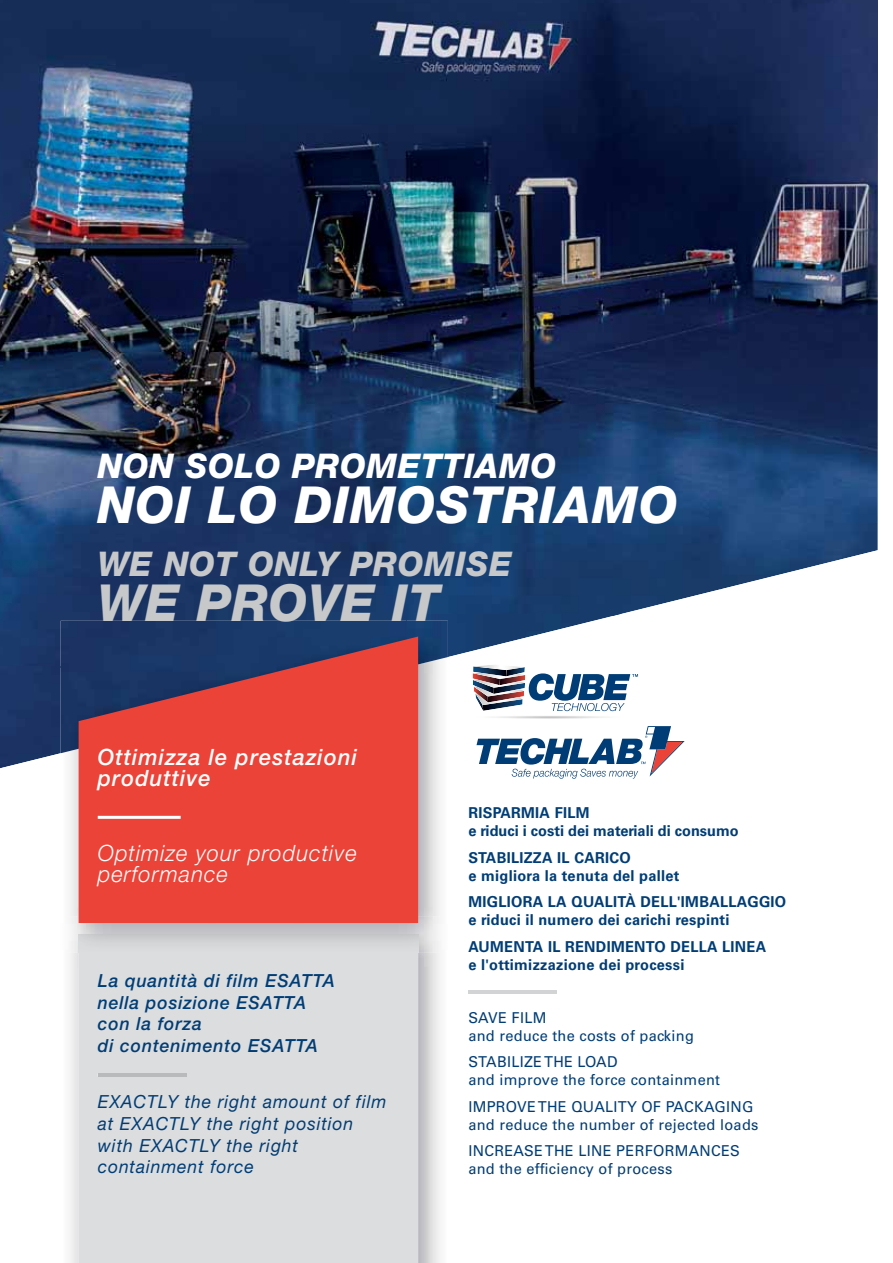
<style>
.page{position:relative;width:893px;height:1263px;background:#fff}
.page>*{position:absolute;margin:0;border:0;box-sizing:border-box;transform-origin:0 0}
.t1{font:italic 800 51.15px "Helvetica Neue LT Std";letter-spacing:.02em;color:#fff}
.t2{font:italic 800 51.15px "Helvetica Neue LT Std";letter-spacing:.02em;color:#c6c8ca}
.t3{font:italic 800 34.05px "Helvetica Neue LT Std";letter-spacing:.02em;color:#fff}
.t4{font:italic 800 34.05px "Helvetica Neue LT Std";letter-spacing:.02em;color:#c6c8ca}
.t5{font:italic 300 22.5px/21px "Helvetica Neue LT Std";letter-spacing:.05em;color:#fff}
.t6{font:italic 500 22.5px/21px "Helvetica Neue LT Std";letter-spacing:.05em;color:#fff}
.t7{font:italic 18.15px/21.8px "Helvetica Neue LT Std";letter-spacing:.05em;color:#003d76}
.t8{font:italic 500 18.15px/21.8px "Helvetica Neue LT Std";letter-spacing:.05em;color:#003d76}
.t9{font:15px/18px "Univers LT Std";letter-spacing:.02em;color:#003d76}
.t10{font:700 15px/18px "Univers LT Std";letter-spacing:.02em;color:#003d76}
.t11{font:700 15px/18px "Univers LT Std";color:#003d76}
</style>
<div class="page">
<img style="left:0;top:0;width:721px;height:353px">
<img style="left:721px;top:0;width:157px;height:589px">
<img style="left:0;top:353px;width:406px;height:314px">
<img style="left:406px;top:353px;width:315px;height:261px">
<img style="left:406px;top:614px;width:215px;height:43px">
<img style="left:0;top:667px;width:61px;height:101px">
<img style="left:70px;top:953px;width:370px;height:310px">
<div style="left:79px;top:953px;width:339px;height:310px;background:#dcddde"></div>
<img style="left:61px;top:753px;width:379px;height:163px">
<img style="left:61px;top:621px;width:387px;height:132px">
<img style="left:70px;top:916px;width:370px;height:37px">
<img style="left:79px;top:934px;width:339px;height:19px">
<svg style="left:79px;top:637px;width:339px;height:286px;background:#cd413e"></svg>
<svg style="left:473px;top:665px;width:165px;height:46px"></svg>
<svg style="left:476px;top:726px;width:209px;height:53px"></svg>
<hr style="left:98px;top:816px;width:83px;height:3px;background:#fff">
<hr style="left:468px;top:990px;width:89px;height:3px;background:#d1d3d4">
<hr style="left:98px;top:1073px;width:88px;height:3px;background:#b8babc">
<h2 class="t3" style="left:98px;top:447px;width:460px">NON SOLO PROMETTIAMO</h2>
<h1 class="t1" style="left:98px;top:476px;width:581px">NOI LO DIMOSTRIAMO</h1>
<h2 class="t4" style="left:98px;top:544px;width:416px">WE NOT ONLY PROMISE</h2>
<h1 class="t2" style="left:98px;top:573px;width:344px">WE PROVE IT</h1>
<h3 class="t6" style="left:98px;top:748px;width:261px">Ottimizza le prestazioni produttive</h3>
<h3 class="t5" style="left:98px;top:845px;width:261px">Optimize your productive performance</h3>
<p class="t8" style="left:98px;top:971px;width:239px">La quantità di film ESATTA nella posizione ESATTA con la forza<br>di contenimento ESATTA</p>
<p class="t7" style="left:98px;top:1091px;width:290px">EXACTLY the right amount of film at EXACTLY the right position with EXACTLY the right containment force</p>
<p class="t11" style="left:468px;top:805px;width:272px">RISPARMIA FILM<br>e riduci i costi dei materiali di consumo</p>
<p class="t10" style="left:468px;top:849px;width:213px">STABILIZZA IL CARICO<br>e migliora la tenuta del pallet</p>
<p class="t10" style="left:468px;top:894px;width:319px">MIGLIORA LA QUALITÀ DELL'IMBALLAGGIO e riduci il numero dei carichi respinti</p>
<p class="t10" style="left:468px;top:938px;width:299px">AUMENTA IL RENDIMENTO DELLA LINEA e l'ottimizzazione dei processi</p>
<p class="t9" style="left:468px;top:1009px;width:227px">SAVE FILM<br>and reduce the costs of packing</p>
<p class="t9" style="left:468px;top:1054px;width:253px">STABILIZE THE LOAD<br>and improve the force containment</p>
<p class="t9" style="left:468px;top:1098px;width:291px">IMPROVE THE QUALITY OF PACKAGING and reduce the number of rejected loads</p>
<p class="t9" style="left:468px;top:1143px;width:273px">INCREASE THE LINE PERFORMANCES and the efficiency of process</p>
</div>
